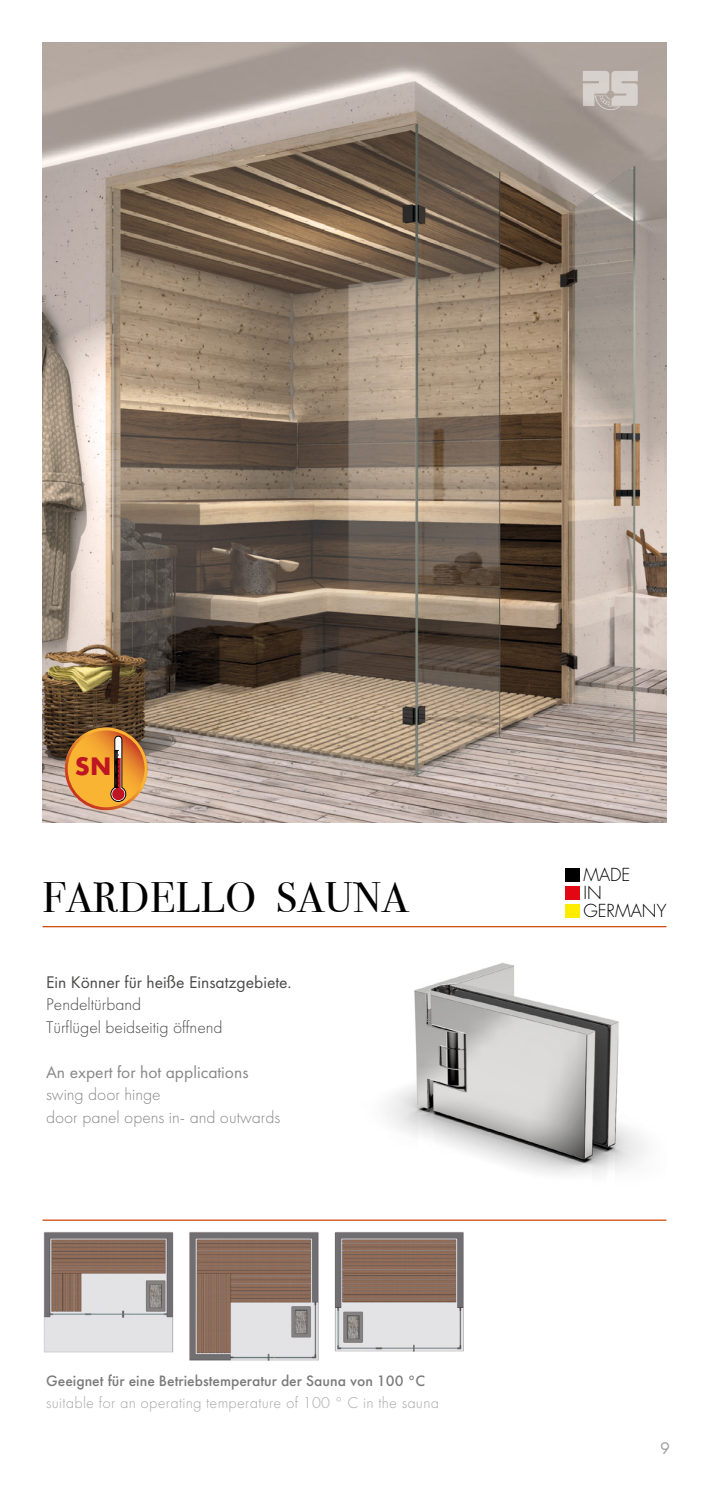
<style>
.page{position:relative;width:709px;height:1489px;background:#fff}
.page>*{position:absolute;margin:0;border:0;box-sizing:border-box;transform-origin:0 0}
.t1{font:42.5px "Bodoni Svty Two ITCTT";letter-spacing:.02em;color:#000}
.t2{font:700 23.25px "Futura";color:#be1622}
.t3{font:300 17.5px/22.5px "Futura PT";color:#878787}
.t4{font:300 17.5px/22.5px "Futura PT";color:#4a4a49}
.t5{font:17.5px "Futura PT";color:#4a4a49}
.t6{font:17.5px "Futura PT";color:#878787}
.t7{font:300 17.5px/18px "Futura";color:#000}
.t8{font:17.5px "Futura PT";color:#9d9d9c}
.t9{font:300 16.25px "Futura PT";letter-spacing:.015em;color:#a8a8a7}
.t10{font:500 15.75px "Futura PT";color:#7c7b7b}
</style>
<div class="page">
<img style="left:359px;top:927px;width:307px;height:249px">
<img style="left:43px;top:43px;width:623px;height:779px">
<svg style="left:583px;top:71px;width:55px;height:39px;background:#cbc5c0"></svg>
<hr style="left:43px;top:1219px;width:623px;height:1px;background:#ce470a">
<hr style="left:43px;top:926px;width:623px;height:1px;background:#ce470a">
<div style="left:565px;top:868px;width:15px;height:13px;background:#000"></div>
<div style="left:565px;top:886px;width:15px;height:13px;background:#e30613"></div>
<div style="left:565px;top:904px;width:15px;height:13px;background:#ffed00"></div>
<svg style="left:65px;top:727px;width:82px;height:83px;background:#d08e3f"></svg>
<img style="left:43px;top:1232px;width:131px;height:121px">
<img style="left:189px;top:1232px;width:130px;height:129px">
<img style="left:334px;top:1232px;width:129px;height:120px">
<h2 class="t2" style="left:75px;top:749px;width:38px">SN</h2>
<h1 class="t1" style="left:43px;top:862px;width:367px">FARDELLO SAUNA</h1>
<p class="t5" style="left:46px;top:971px;width:247px">Ein Könner für heiße Einsatzgebiete.</p>
<p class="t4" style="left:46px;top:993px;width:178px">Pendeltürband<br>Türflügel beidseitig öffnend</p>
<p class="t6" style="left:46px;top:1061px;width:204px">An expert for hot applications</p>
<p class="t3" style="left:46px;top:1083px;width:236px">swing door hinge<br>door panel opens in- and outwards</p>
<p class="t10" style="left:46px;top:1370px;width:380px">Geeignet für eine Betriebstemperatur der Sauna von 100 °C</p>
<p class="t9" style="left:46px;top:1393px;width:394px">suitable for an operating temperature of 100 ° C in the sauna</p>
<p class="t7" style="left:583px;top:866px;width:85px">MADE<br>IN<br>GERMANY</p>
<p class="t8" style="left:660px;top:1437px;width:11px">9</p>
</div>
